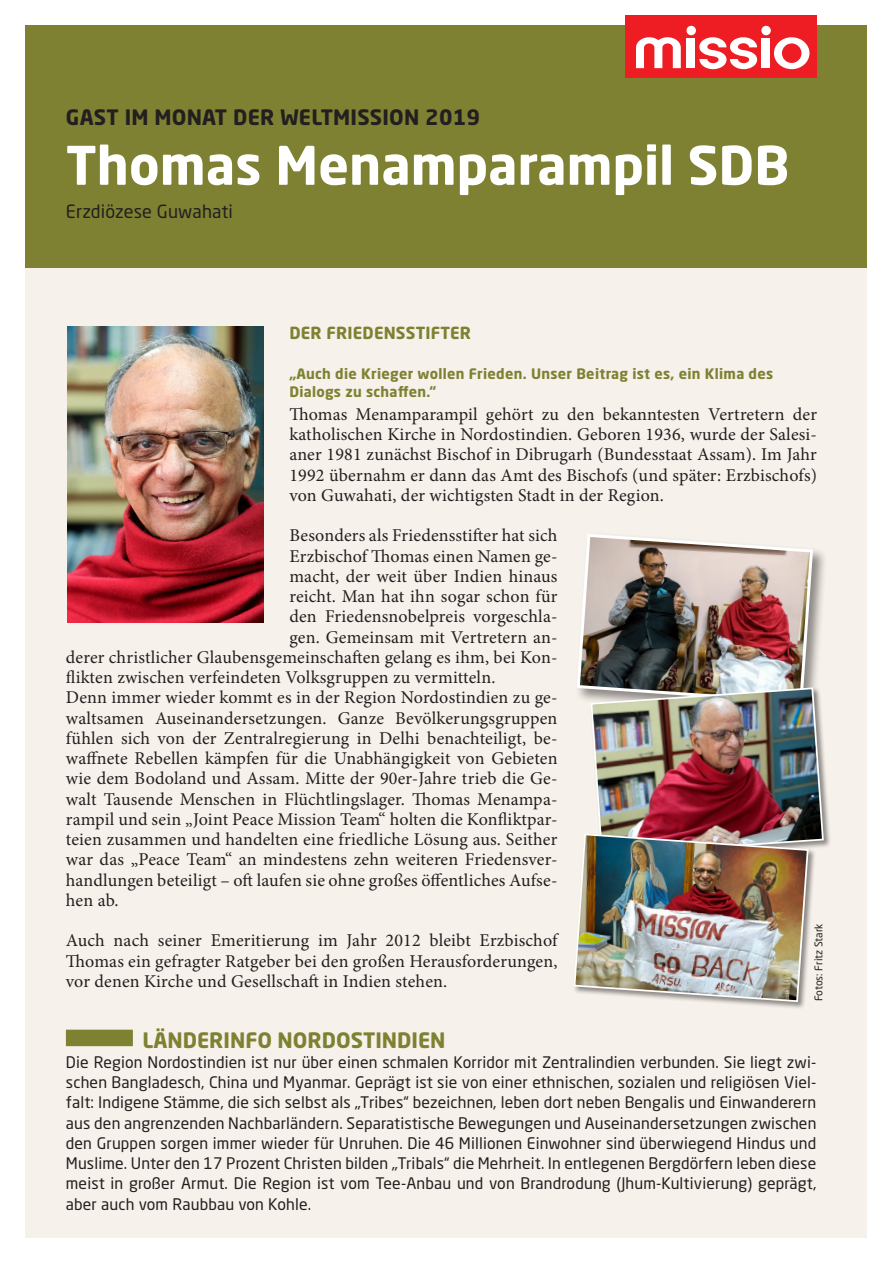
<style>
.page{position:relative;width:893px;height:1263px;background:#fff}
.page>*{position:absolute;margin:0;border:0;box-sizing:border-box;transform-origin:0 0}
.h_ueber_z2{font:700 52.5px "Neo Sans Std";color:#fff}
.h_üeber_z1{font:700 21px "Neo Sans Std";letter-spacing:.01em;color:#231f20}
.Länderinfo_Head{font:700 21px "Neo Sans Std";color:#7e8132}
.Fließtext_Minion{font:18px/20.2px "Minion Pro";letter-spacing:.01em;color:#231f20;text-align:justify}
.h_ueber_z3{font:18px "Neo Sans Std";letter-spacing:.01em;color:#231f20}
.Thema_des_Gastes{font:700 16.5px "Neo Sans Std";letter-spacing:.01em;color:#7e8132}
.Länderinfo_Fließtext{font:15.75px/20.2px "Neo Sans Std";letter-spacing:.01em;color:#231f20;text-align:justify}
.Zitat{font:700 14.25px/17.2px "Neo Sans Std";letter-spacing:.02em;color:#7e8132}
.Fotovermerk{font:10.5px "Neo Sans Std";color:#231f20}
</style>
<div class="page">
<div style="left:26px;top:268px;width:841px;height:969px;background:#f6f1ea"></div>
<div style="left:26px;top:26px;width:841px;height:242px;background:#7e8132"></div>
<div style="left:626px;top:16px;width:191px;height:62px;background:#ee1d23"></div>
<svg style="left:636px;top:37px;width:45px;height:31px"></svg>
<svg style="left:699px;top:37px;width:58px;height:32px"></svg>
<div style="left:687px;top:38px;width:8px;height:30px;background:#fff"></div>
<div style="left:686px;top:26px;width:10px;height:9px;background:#fff;border-radius:50%"></div>
<div style="left:762px;top:38px;width:8px;height:30px;background:#fff"></div>
<div style="left:761px;top:26px;width:10px;height:9px;background:#fff;border-radius:50%"></div>
<svg style="left:774px;top:37px;width:35px;height:32px"></svg>
<div style="left:66px;top:1030px;width:67px;height:16px;background:#7e8132"></div>
<img style="left:67px;top:327px;width:197px;height:295px">
<div style="left:590px;top:687px;width:242px;height:177px;background:#231f20;opacity:.5"></div>
<div style="left:573px;top:833px;width:243px;height:177px;background:#231f20;opacity:.5"></div>
<img style="left:573px;top:534px;width:252px;height:469px">
<p class="h_üeber_z1" style="left:66px;top:104px;width:416px">GAST IM MONAT DER WELTMISSION 2019</p>
<p class="h_ueber_z2" style="left:66px;top:132px;width:725px">Thomas Menamparampil SDB</p>
<p class="h_ueber_z3" style="left:66px;top:200px;width:169px">Erzdiözese Guwahati</p>
<p class="Thema_des_Gastes" style="left:289px;top:322px;width:183px">DER FRIEDENSSTIFTER</p>
<p class="Zitat" style="left:289px;top:365px;width:485px">„Auch die Krieger wollen Frieden. Unser Beitrag ist es, ein Klima des<br>Dialogs zu schaffen.“</p>
<p class="Fließtext_Minion" style="left:289px;top:404px;width:529px">Thomas Menamparampil gehört zu den bekanntesten Vertretern der katholischen Kirche in Nordostindien. Geboren 1936, wurde der Salesi&shy;aner 1981 zunächst Bischof in Dibrugarh (Bundesstaat Assam). Im Jahr 1992 übernahm er dann das Amt des Bischofs (und später: Erzbischofs) von Guwahati, der wichtigsten Stadt in der Region.</p>
<p class="Fließtext_Minion" style="left:289px;top:525px;width:270px">Besonders als Friedensstifter hat sich</p>
<p class="Fließtext_Minion" style="left:289px;top:546px;width:270px">Erzbischof Thomas einen Namen ge-</p>
<p class="Fließtext_Minion" style="left:289px;top:566px;width:270px">macht, der weit über Indien hinaus</p>
<p class="Fließtext_Minion" style="left:289px;top:586px;width:270px">reicht. Man hat ihn sogar schon für</p>
<p class="Fließtext_Minion" style="left:289px;top:606px;width:270px">den Friedensnobelpreis vorgeschla-</p>
<p class="Fließtext_Minion" style="left:289px;top:627px;width:270px">gen. Gemeinsam mit Vertretern an-</p>
<p class="Fließtext_Minion" style="left:66px;top:647px;width:493px">derer christlicher Glaubensgemeinschaften gelang es ihm, bei Kon-</p>
<p class="Fließtext_Minion" style="left:66px;top:667px;width:431px">flikten zwischen verfeindeten Volksgruppen zu vermitteln.</p>
<p class="Fließtext_Minion" style="left:66px;top:687px;width:493px">Denn immer wieder kommt es in der Region Nordostindien zu ge&shy;waltsamen Auseinandersetzungen. Ganze Bevölkerungsgruppen fühlen sich von der Zentralregierung in Delhi benachteiligt, be&shy;waffnete Rebellen kämpfen für die Unabhängigkeit von Gebieten wie dem Bodoland und Assam. Mitte der 90er-Jahre trieb die Ge&shy;walt Tausende Menschen in Flüchtlingslager. Thomas Menampa&shy;rampil und sein „Joint Peace Mission Team“ holten die Konfliktpar&shy;teien zusammen und handelten eine friedliche Lösung aus. Seither war das „Peace Team“ an mindestens zehn weiteren Friedensver&shy;handlungen beteiligt – oft laufen sie ohne großes öffentliches Aufse&shy;hen ab.</p>
<p class="Fließtext_Minion" style="left:66px;top:930px;width:493px">Auch nach seiner Emeritierung im Jahr 2012 bleibt Erzbischof Thomas ein gefragter Ratgeber bei den großen Herausforderungen, vor denen Kirche und Gesellschaft in Indien stehen.</p>
<p class="Fotovermerk" style="left:812px;top:1001px;width:79px;rotate:-90deg">Fotos: Fritz Stark</p>
<p class="Länderinfo_Head" style="left:142px;top:1026px;width:305px">LÄNDERINFO NORDOSTINDIEN</p>
<p class="Länderinfo_Fließtext" style="left:66px;top:1052px;width:752px">Die Region Nordostindien ist nur über einen schmalen Korridor mit Zentralindien verbunden. Sie liegt zwi&shy;schen Bangladesch, China und Myanmar. Geprägt ist sie von einer ethnischen, sozialen und religiösen Viel&shy;falt: Indigene Stämme, die sich selbst als „Tribes“ bezeichnen, leben dort neben Bengalis und Einwanderern aus den angrenzenden Nachbarländern. Separatistische Bewegungen und Auseinandersetzungen zwischen den Gruppen sorgen immer wieder für Unruhen. Die 46 Millionen Einwohner sind überwiegend Hindus und Muslime. Unter den 17 Prozent Christen bilden „Tribals“ die Mehrheit. In entlegenen Bergdörfern leben diese meist in großer Armut. Die Region ist vom Tee-Anbau und von Brandrodung (Jhum-Kultivierung) geprägt, aber auch vom Raubbau von Kohle.</p>
</div>
